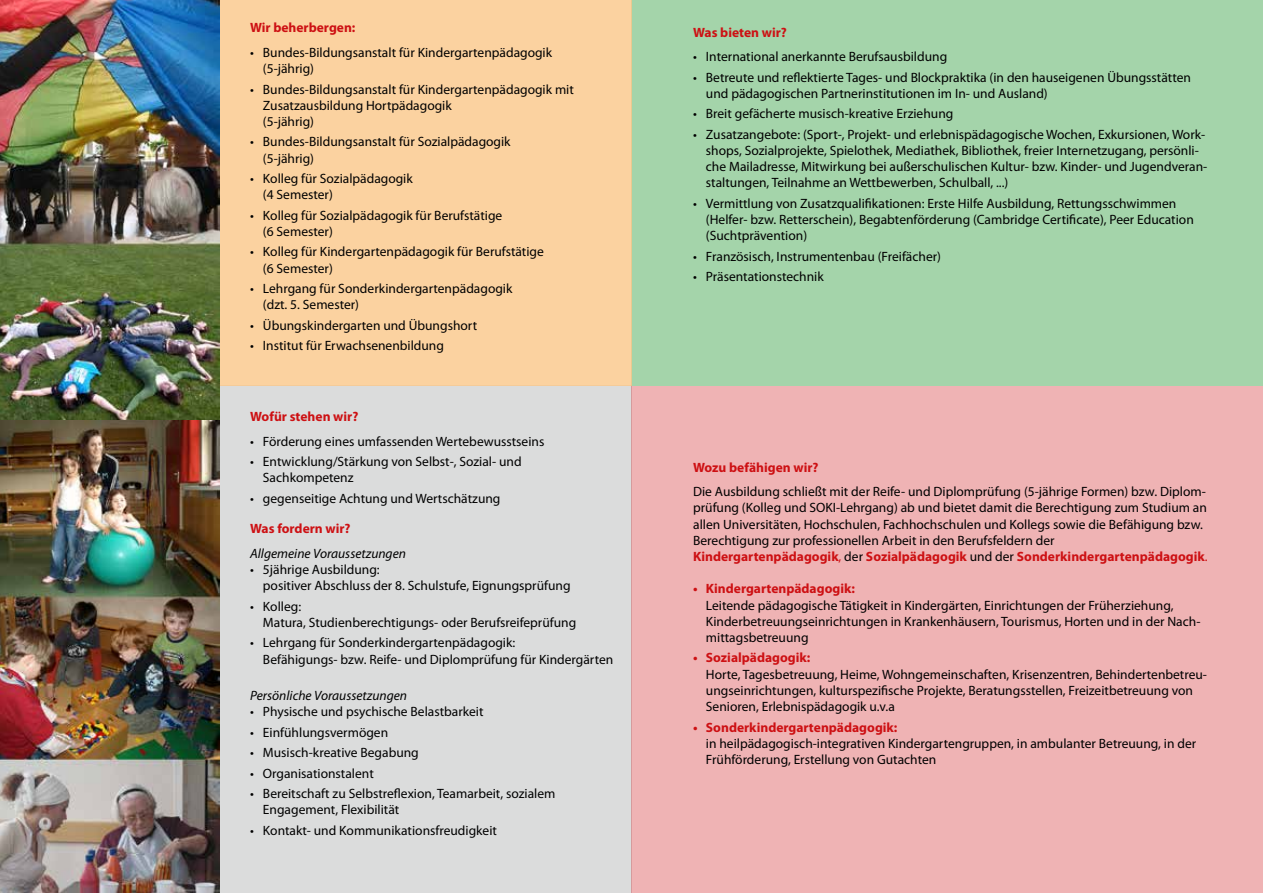
<style>
.page{position:relative;width:1263px;height:893px;background:#fff}
.page>*{position:absolute;margin:0;border:0;box-sizing:border-box;transform-origin:0 0}
.t1{font:13.5px/16.2px "Myriad Pro";color:#000}
.t2{font:700 13.5px "Myriad Pro";color:#cd1013}
.t3{font:italic 13.5px "Myriad Pro";color:#000}
.s1{font-weight:700;color:#cd1013}
.s2{color:#cd1013}
</style>
<div class="page">
<div style="left:215px;top:386px;width:416px;height:507px;background:#dbdcdc"></div>
<div style="left:631px;top:0;width:632px;height:386px;background:#a4d4aa"></div>
<div style="left:631px;top:386px;width:632px;height:507px;background:#efb3b4"></div>
<div style="left:215px;top:0;width:416px;height:386px;background:#fbd2a0"></div>
<img style="left:0;top:0;width:220px;height:421px">
<img style="left:0;top:421px;width:220px;height:472px">
<p class="t2" style="left:250px;top:19px;width:107px">Wir beherbergen:</p>
<p class="t1" style="left:263px;top:44px;width:291px;text-indent:-13px">• Bundes-Bildungsanstalt für Kindergartenpädagogik (5-jährig)</p>
<p class="t1" style="left:263px;top:81px;width:312px;text-indent:-13px">• Bundes-Bildungsanstalt für Kindergartenpädagogik mit<br>Zusatzausbildung Hortpädagogik<br>(5-jährig)</p>
<p class="t1" style="left:263px;top:134px;width:249px;text-indent:-13px">• Bundes-Bildungsanstalt für Sozialpädagogik (5-jährig)</p>
<p class="t1" style="left:263px;top:170px;width:151px;text-indent:-13px">• Kolleg für Sozialpädagogik (4 Semester)</p>
<p class="t1" style="left:263px;top:207px;width:241px;text-indent:-13px">• Kolleg für Sozialpädagogik für Berufstätige (6 Semester)</p>
<p class="t1" style="left:263px;top:244px;width:282px;text-indent:-13px">• Kolleg für Kindergartenpädagogik für Berufstätige (6 Semester)</p>
<p class="t1" style="left:263px;top:280px;width:251px;text-indent:-13px">• Lehrgang für Sonderkindergartenpädagogik (dzt. 5. Semester)</p>
<p class="t1" style="left:250px;top:317px;width:228px">• Übungskindergarten und Übungshort</p>
<p class="t1" style="left:250px;top:337px;width:195px">• Institut für Erwachsenenbildung</p>
<p class="t2" style="left:250px;top:408px;width:110px">Wofür stehen wir?</p>
<p class="t1" style="left:250px;top:433px;width:296px">• Förderung eines umfassenden Wertebewusstseins</p>
<p class="t1" style="left:263px;top:453px;width:260px;text-indent:-13px">• Entwicklung/Stärkung von Selbst-, Sozial- und<br>Sachkompetenz</p>
<p class="t1" style="left:250px;top:490px;width:252px">• gegenseitige Achtung und Wertschätzung</p>
<p class="t2" style="left:250px;top:520px;width:102px">Was fordern wir?</p>
<p class="t3" style="left:250px;top:545px;width:157px">Allgemeine Voraussetzungen</p>
<p class="t1" style="left:263px;top:561px;width:309px;text-indent:-13px">• 5jährige Ausbildung:<br>positiver Abschluss der 8. Schulstufe, Eignungsprüfung</p>
<p class="t1" style="left:263px;top:598px;width:315px;text-indent:-13px">• Kolleg:<br>Matura, Studienberechtigungs- oder Berufsreifeprüfung</p>
<p class="t1" style="left:263px;top:635px;width:352px;text-indent:-13px">• Lehrgang für Sonderkindergartenpädagogik:<br>Befähigungs- bzw. Reife- und Diplomprüfung für Kindergärten</p>
<p class="t3" style="left:250px;top:687px;width:158px">Persönliche Voraussetzungen</p>
<p class="t1" style="left:250px;top:704px;width:235px">• Physische und psychische Belastbarkeit</p>
<p class="t1" style="left:250px;top:724px;width:139px">• Einfühlungsvermögen</p>
<p class="t1" style="left:250px;top:744px;width:170px">• Musisch-kreative Begabung</p>
<p class="t1" style="left:250px;top:765px;width:125px">• Organisationstalent</p>
<p class="t1" style="left:263px;top:785px;width:294px;text-indent:-13px">• Bereitschaft zu Selbstreflexion, Teamarbeit, sozialem<br>Engagement, Flexibilität</p>
<p class="t1" style="left:250px;top:822px;width:248px">• Kontakt- und Kommunikationsfreudigkeit</p>
<p class="t2" style="left:693px;top:23px;width:95px">Was bieten wir?</p>
<p class="t1" style="left:693px;top:48px;width:256px">• International anerkannte Berufsausbildung</p>
<p class="t1" style="left:706px;top:69px;width:486px;text-indent:-13px">• Betreute und reflektierte Tages- und Blockpraktika (in den hauseigenen Übungsstätten und pädagogischen Partnerinstitutionen im In- und Ausland)</p>
<p class="t1" style="left:693px;top:105px;width:262px">• Breit gefächerte musisch-kreative Erziehung</p>
<p class="t1" style="left:706px;top:126px;width:503px;text-indent:-13px">• Zusatzangebote: (Sport-, Projekt- und erlebnispädagogische Wochen, Exkursionen, Work&shy;shops, Sozialprojekte, Spielothek, Mediathek, Bibliothek, freier Internetzugang, persönli&shy;che Mailadresse, Mitwirkung bei außerschulischen Kultur- bzw. Kinder- und Jugendveran&shy;staltungen, Teilnahme an Wettbewerben, Schulball, ...)</p>
<p class="t1" style="left:706px;top:195px;width:489px;text-indent:-13px">• Vermittlung von Zusatzqualifikationen: Erste Hilfe Ausbildung, Rettungsschwimmen (Helfer- bzw. Retterschein), Begabtenförderung (Cambridge Certificate), Peer Education (Suchtprävention)</p>
<p class="t1" style="left:693px;top:248px;width:249px">• Französisch, Instrumentenbau (Freifächer)</p>
<p class="t1" style="left:693px;top:268px;width:132px">• Präsentationstechnik</p>
<p class="t2" style="left:693px;top:458px;width:127px">Wozu befähigen wir?</p>
<p class="t1" style="left:693px;top:483px;width:516px">Die Ausbildung schließt mit der Reife- und Diplomprüfung (5-jährige Formen) bzw. Diplom&shy;prüfung (Kolleg und SOKI-Lehrgang) ab und bietet damit die Berechtigung zum Studium an allen Universitäten, Hochschulen, Fachhochschulen und Kollegs sowie die Befähigung bzw.<br>Berechtigung zur professionellen Arbeit in den Berufsfeldern der<br><span class="s1">Kindergartenpädagogik</span><span class="s2">,</span> der <span class="s1">Sozialpädagogik</span> und der <span class="s1">Sonderkindergartenpädagogik</span><span class="s2">.</span></p>
<p class="t2" style="left:693px;top:580px;width:163px">• Kindergartenpädagogik:</p>
<p class="t1" style="left:706px;top:597px;width:496px">Leitende pädagogische Tätigkeit in Kindergärten, Einrichtungen der Früherziehung,<br>Kinderbetreuungseinrichtungen in Krankenhäusern, Tourismus, Horten und in der Nach&shy;mittagsbetreuung</p>
<p class="t2" style="left:693px;top:649px;width:119px">• Sozialpädagogik:</p>
<p class="t1" style="left:706px;top:666px;width:503px">Horte, Tagesbetreuung, Heime, Wohngemeinschaften, Krisenzentren, Behindertenbetreu&shy;ungseinrichtungen, kulturspezifische Projekte, Beratungsstellen, Freizeitbetreuung von<br>Senioren, Erlebnispädagogik u.v.a</p>
<p class="t2" style="left:693px;top:718px;width:206px">• Sonderkindergartenpädagogik:</p>
<p class="t1" style="left:706px;top:735px;width:492px">in heilpädagogisch-integrativen Kindergartengruppen, in ambulanter Betreuung, in der<br>Frühförderung, Erstellung von Gutachten</p>
</div>
